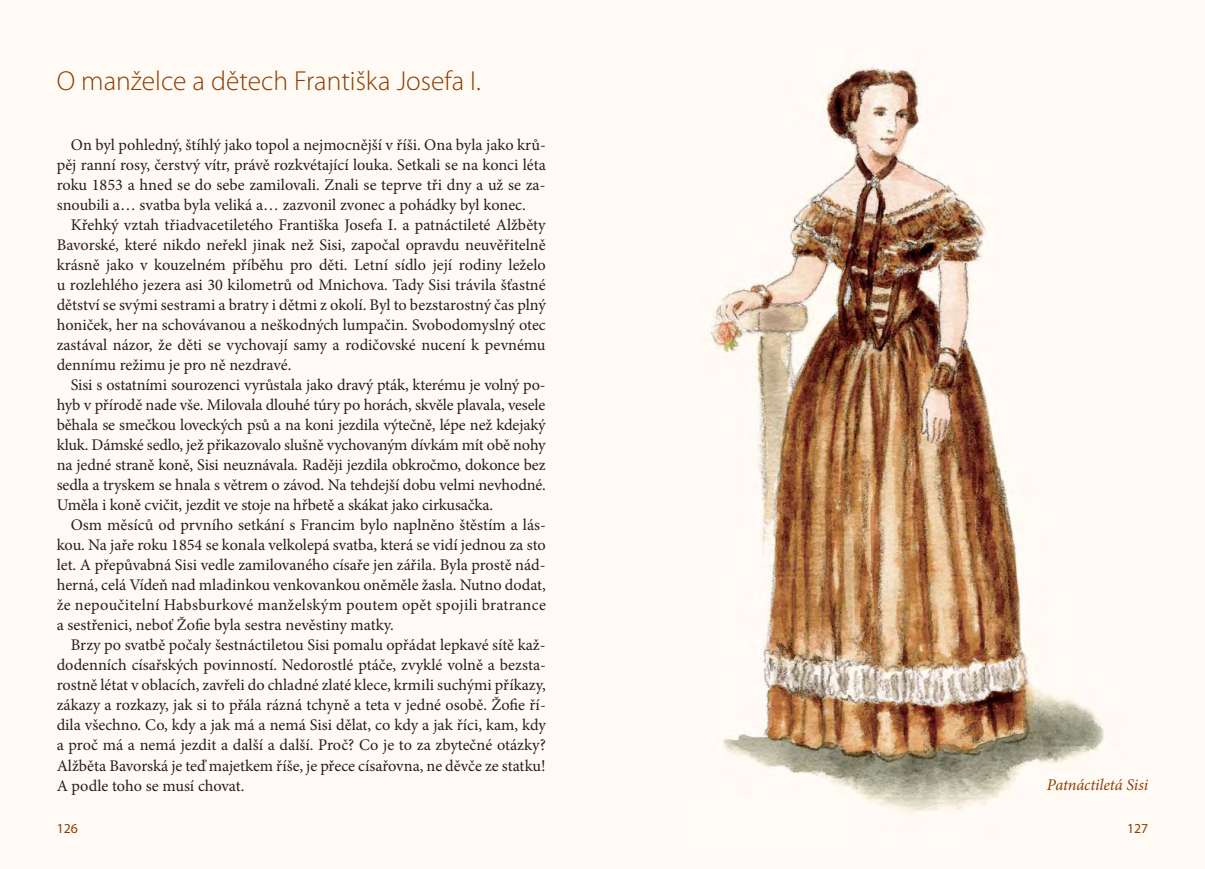
<style>
.page{position:relative;width:1205px;height:869px;background:#fff}
.page>*{position:absolute;margin:0;border:0;box-sizing:border-box;transform-origin:0 0}
.t1{font:300 27.5px "Myriad Pro";color:#8d3e02}
.t2{font:16.25px/20px "Minion Pro";color:#231f20;text-align:justify}
.t3{font:italic 16.25px "Minion Pro";letter-spacing:-.01em;color:#8d3e02}
.t4{font:13.75px "Myriad Pro";color:#8d3e02}
</style>
<div class="page">
<div style="left:0;top:0;width:602px;height:868px;background:#fffaf4"></div>
<div style="left:602px;top:0;width:603px;height:868px;background:#fffaf4"></div>
<img style="left:710px;top:67px;width:394px;height:745px">
<h1 class="t1" style="left:57px;top:71px;width:426px">O manželce a dětech Františka Josefa I.</h1>
<p class="t2" style="left:57px;top:136px;width:491px;text-indent:14px">On byl pohledný, štíhlý jako topol a nejmocnější v říši. Ona byla jako krů&shy;pěj ranní rosy, čerstvý vítr, právě rozkvétající louka. Setkali se na konci léta roku 1853 a hned se do sebe zamilovali. Znali se teprve tři dny a už se za&shy;snoubili a… svatba byla veliká a… zazvonil zvonec a pohádky byl konec.</p>
<p class="t2" style="left:57px;top:216px;width:491px;text-indent:14px">Křehký vztah třiadvacetiletého Františka Josefa I. a patnáctileté Alžběty Bavorské, které nikdo neřekl jinak než Sisi, započal opravdu neuvěřitelně krásně jako v kouzelném příběhu pro děti. Letní sídlo její rodiny leželo u rozlehlého jezera asi 30 kilometrů od Mnichova. Tady Sisi trávila šťastné dětství se svými sestrami a bratry i dětmi z okolí. Byl to bezstarostný čas plný honiček, her na schovávanou a neškodných lumpačin. Svobodomyslný otec zastával názor, že děti se vychovají samy a rodičovské nucení k pevnému dennímu režimu je pro ně nezdravé.</p>
<p class="t2" style="left:57px;top:376px;width:491px;text-indent:14px">Sisi s ostatními sourozenci vyrůstala jako dravý pták, kterému je volný po&shy;hyb v přírodě nade vše. Milovala dlouhé túry po horách, skvěle plavala, vesele běhala se smečkou loveckých psů a na koni jezdila výtečně, lépe než kdejaký kluk. Dámské sedlo, jež přikazovalo slušně vychovaným dívkám mít obě nohy na jedné straně koně, Sisi neuznávala. Raději jezdila obkročmo, dokonce bez sedla a tryskem se hnala s větrem o závod. Na tehdejší dobu velmi nevhodné.<br>Uměla i koně cvičit, jezdit ve stoje na hřbetě a skákat jako cirkusačka.</p>
<p class="t2" style="left:57px;top:516px;width:491px;text-indent:14px">Osm měsíců od prvního setkání s Francim bylo naplněno štěstím a lás&shy;kou. Na jaře roku 1854 se konala velkolepá svatba, která se vidí jednou za sto let. A přepůvabná Sisi vedle zamilovaného císaře jen zářila. Byla prostě nád&shy;herná, celá Vídeň nad mladinkou venkovankou oněměle žasla. Nutno dodat, že nepoučitelní Habsburkové manželským poutem opět spojili bratrance a sestřenici, neboť Žofie byla sestra nevěstiny matky.</p>
<p class="t2" style="left:57px;top:636px;width:491px;text-indent:14px">Brzy po svatbě počaly šestnáctiletou Sisi pomalu opřádat lepkavé sítě kaž&shy;dodenních císařských povinností. Nedorostlé ptáče, zvyklé volně a bezsta&shy;rostně létat v oblacích, zavřeli do chladné zlaté klece, krmili suchými příkazy, zákazy a rozkazy, jak si to přála rázná tchyně a teta v jedné osobě. Žofie ří&shy;dila všechno. Co, kdy a jak má a nemá Sisi dělat, co kdy a jak říci, kam, kdy a proč má a nemá jezdit a další a další. Proč? Co je to za zbytečné otázky?<br>Alžběta Bavorská je teď majetkem říše, je přece císařovna, ne děvče ze statku!<br>A podle toho se musí chovat.</p>
<p class="t3" style="left:1047px;top:778px;width:103px">Patnáctiletá Sisi</p>
<p class="t4" style="left:57px;top:823px;width:23px">126</p>
<p class="t4" style="left:1127px;top:823px;width:23px">127</p>
</div>
